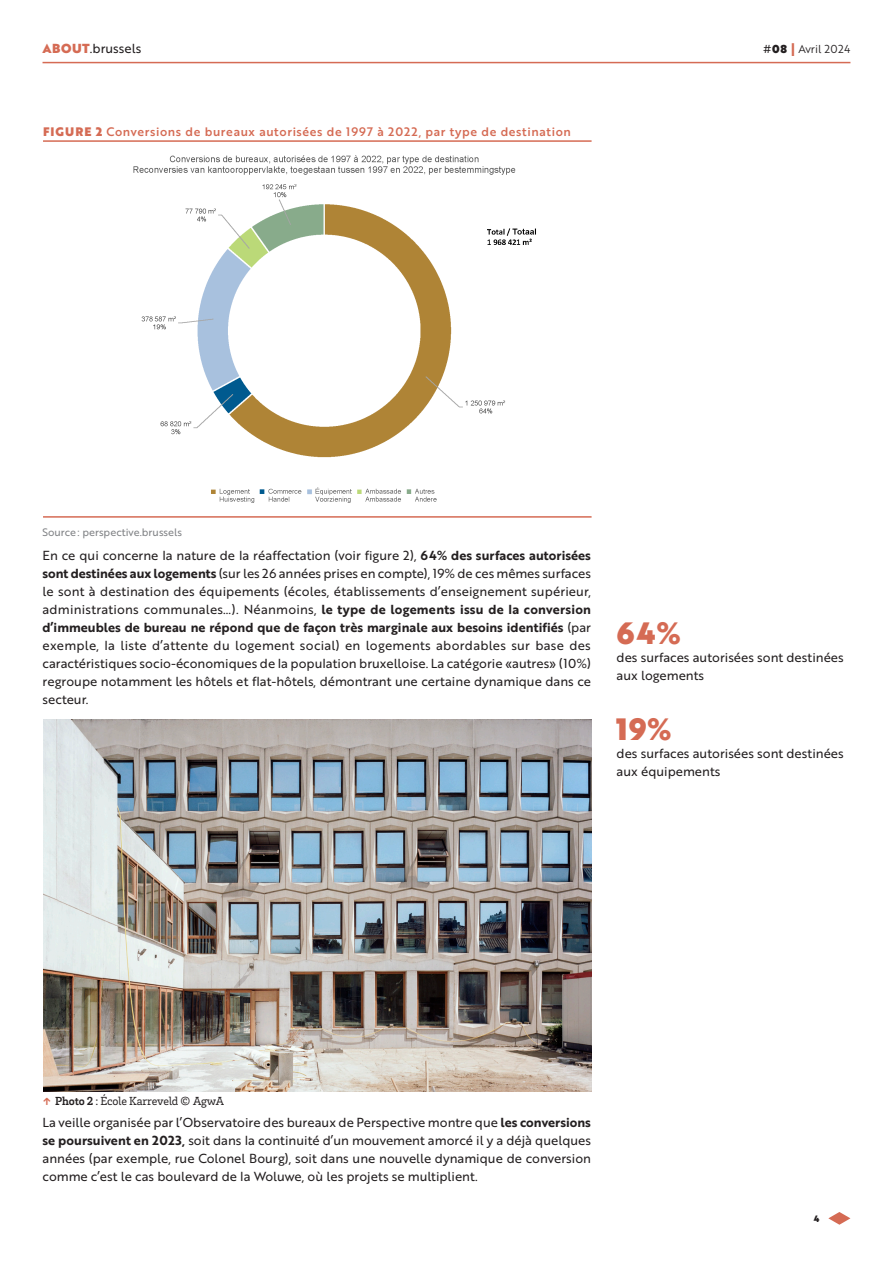
<style>
.page{position:relative;width:893px;height:1263px;background:#fff}
.page>*{position:absolute;margin:0;border:0;box-sizing:border-box;transform-origin:0 0}
._1-Body_Brother{font:30px "Brother 1816 Black";color:#d56b54}
._1-Body_Brother-2{font:12.75px/18px "Brother 1816 Regular";color:#231f20;text-align:justify}
.TAB_GRAPH_Titres{font:12px "Brother 1816 Medium";letter-spacing:.05em;color:#d56b54}
.Légende_Photos{font:12px "Brix Slab";letter-spacing:-.01em;color:#231f20}
.t1{font:11.25px "Brother 1816 Book";color:#231f20}
.Source_Note_Tab_Grap{font:10.5px "Brother 1816 Regular";color:#808285}
.t2{font:9px "Brother 1816 Black";color:#231f20}
.s1{font-family:"Brother 1816 Black";color:#d56b54}
.s2{font-family:"Brother 1816 Regular"}
.s3{font-family:"Brother 1816 Black"}
.s4{font-family:"Brother 1816 Bold";font-size:15px;color:#d56b54}
.s5{font-family:"Brother 1816 Bold"}
.s6{font-weight:900;color:#d56b54}
.s7{font-weight:700}
</style>
<div class="page">
<svg style="left:828px;top:1212px;width:22px;height:13px"></svg>
<hr style="left:43px;top:62px;width:807px;height:1px;background:#d56b54">
<img style="left:133px;top:155px;width:403px;height:348px">
<img style="left:43px;top:720px;width:549px;height:372px">
<hr style="left:43px;top:516px;width:549px;height:2px;background:#d56b54">
<hr style="left:43px;top:140px;width:549px;height:2px;background:#d56b54">
<p class="_1-Body_Brother-2" style="left:43px;top:39px;width:100px"><span class="s1">ABOUT</span>.brussels</p>
<p class="t1" style="left:763px;top:41px;width:89px"><span class="s2">#</span><span class="s3">08</span> <span class="s4">|</span> Avril 2024</p>
<p class="TAB_GRAPH_Titres" style="left:43px;top:123px;width:529px"><span class="s3">FIGURE 2</span> Conversions de bureaux autorisées de 1997 à 2022, par type de destination</p>
<p class="Source_Note_Tab_Grap" style="left:43px;top:525px;width:141px">Source: perspective.brussels</p>
<p class="_1-Body_Brother-2" style="left:43px;top:545px;width:550px">En ce qui concerne la nature de la réaffectation (voir figure 2), <span class="s5">64% des surfaces autorisées sont destinées aux logements</span> (sur les 26 années prises en compte), 19% de ces mêmes surfaces le sont à destination des équipements (écoles, établissements d’enseignement supérieur, administrations communales…). Néanmoins, <span class="s5">le type de logements issu de la conversion d’immeubles de bureau ne répond que de façon très marginale aux besoins identifiés</span> (par exemple, la liste d’attente du logement social) en logements abordables sur base des caractéristiques socio-économiques de la population bruxelloise. La catégorie «autres» (10%) regroupe notamment les hôtels et flat-hôtels, démontrant une certaine dynamique dans ce secteur.</p>
<p class="_1-Body_Brother" style="left:617px;top:610px;width:66px">64%</p>
<p class="_1-Body_Brother-2" style="left:617px;top:648px;width:229px">des surfaces autorisées sont destinées aux logements</p>
<p class="_1-Body_Brother" style="left:617px;top:706px;width:57px">19%</p>
<p class="_1-Body_Brother-2" style="left:617px;top:744px;width:229px">des surfaces autorisées sont destinées aux équipements</p>
<p class="Légende_Photos" style="left:43px;top:1093px;width:183px"><span class="s6">↑</span> <span class="s7">Photo 2</span> : École Karreveld © AgwA</p>
<p class="_1-Body_Brother-2" style="left:43px;top:1112px;width:550px">La veille organisée par l’Observatoire des bureaux de Perspective montre que <span class="s5">les conversions se poursuivent en 2023,</span> soit dans la continuité d’un mouvement amorcé il y a déjà quelques années (par exemple, rue Colonel Bourg), soit dans une nouvelle dynamique de conversion comme c’est le cas boulevard de la Woluwe, où les projets se multiplient.</p>
<p class="t2" style="left:814px;top:1211px;width:7px">4</p>
</div>
